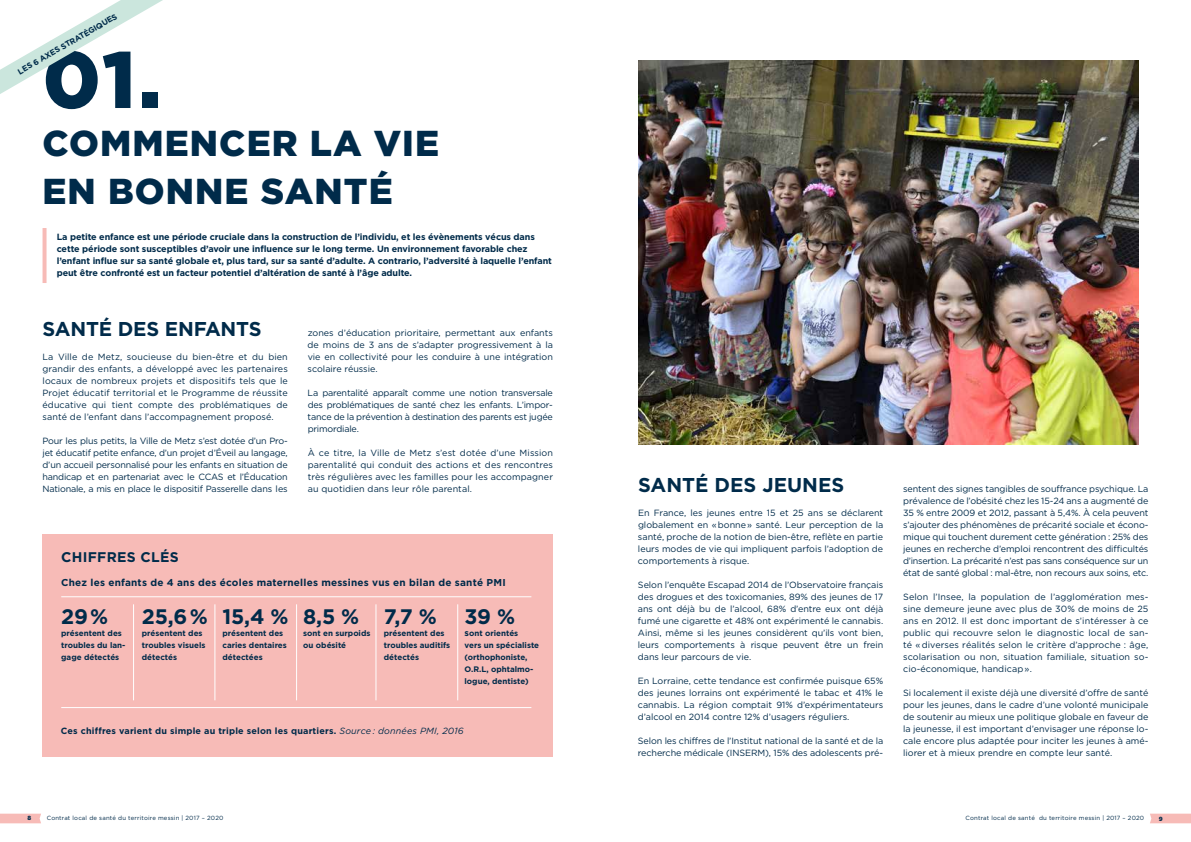
<style>
.page{position:relative;width:1191px;height:842px;background:#fff}
.page>*{position:absolute;margin:0;border:0;box-sizing:border-box;transform-origin:0 0}
.t1{font:900 80px "Gotham";color:#002b4a}
.t2{font:900 36px/48px "Gotham";letter-spacing:.03em;color:#002b4a}
.t3{font:700 21px "Gotham";letter-spacing:-.01em;color:#002b4a}
.t4{font:700 20px "Gotham";letter-spacing:-.01em;color:#002b4a}
.t5{font:700 14px "Gotham";letter-spacing:.02em;color:#002b4a}
.t6{font:700 10px "Gotham";letter-spacing:.02em;color:#002b4a}
.t7{font:9px/12px "Gotham";letter-spacing:-.005em;color:#002b4a;text-align:justify}
.t8{font:700 9px/12px "Gotham";letter-spacing:-.01em;color:#002b4a}
.t9{font:700 9px "Gotham";letter-spacing:.02em;color:#002b4a}
.t10{font:700 8px/12px "Gotham";color:#002b4a}
.t11{font:6px "Gotham";letter-spacing:.03em;color:#002b4a}
.t12{font:900 6px "Gotham";color:#002b4a}
.s1{font-size:9px}
.s2{font-weight:400;font-style:italic}
</style>
<div class="page">
<svg style="left:1150px;top:814px;width:41px;height:9px"></svg>
<svg style="left:0;top:814px;width:41px;height:9px"></svg>
<div style="left:43px;top:534px;width:510px;height:222px;background:#f7bbb7"></div>
<svg style="left:43px;top:228px;width:4px;height:55px"></svg>
<img style="left:638px;top:60px;width:500px;height:384px">
<svg style="left:0;top:0;width:163px;height:94px"></svg>
<hr style="left:133px;top:604px;width:1px;height:96px;background:#fff">
<hr style="left:215px;top:604px;width:1px;height:96px;background:#fff">
<hr style="left:296px;top:604px;width:1px;height:96px;background:#fff">
<hr style="left:376px;top:604px;width:1px;height:96px;background:#fff">
<hr style="left:457px;top:604px;width:1px;height:96px;background:#fff">
<hr style="left:61px;top:596px;width:470px;height:1px;background:#fff">
<hr style="left:61px;top:707px;width:470px;height:1px;background:#fff">
<p class="t10" style="left:15px;top:67px;width:115px;rotate:-30deg">LES 6 AXES STRATÉGIQUES</p>
<h1 class="t1" style="left:43px;top:33px;width:120px">01.</h1>
<h2 class="t2" style="left:43px;top:118px;width:398px">COMMENCER LA VIE<br>EN BONNE SANTÉ</h2>
<p class="t8" style="left:57px;top:231px;width:497px">La petite enfance est une période cruciale dans la construction de l’individu, et les évènements vécus dans cette période sont susceptibles d’avoir une influence sur le long terme. Un environnement favorable chez l’enfant influe sur sa santé globale et, plus tard, sur sa santé d’adulte. A contrario, l’adversité à laquelle l’enfant peut être confronté est un facteur potentiel d’altération de santé à l’âge adulte.</p>
<h3 class="t4" style="left:43px;top:317px;width:220px">SANTÉ DES ENFANTS</h3>
<p class="t7" style="left:43px;top:351px;width:247px">La Ville de Metz, soucieuse du bien-être et du bien grandir des enfants, a développé avec les partenaires locaux de nombreux projets et dispositifs tels que le Projet éducatif territorial et le Programme de réussite éducative qui tient compte des problématiques de santé de l’enfant dans l’accompagnement proposé.</p>
<p class="t7" style="left:42px;top:435px;width:247px">Pour les plus petits, la Ville de Metz s’est dotée d’un Pro&shy;jet éducatif petite enfance, d’un projet d’Éveil au langage, d’un accueil personnalisé pour les enfants en situation de handicap et en partenariat avec le CCAS et l’Éducation Nationale, a mis en place le dispositif Passerelle dans les</p>
<p class="t7" style="left:308px;top:327px;width:247px">zones d’éducation prioritaire, permettant aux enfants de moins de 3 ans de s’adapter progressivement à la vie en collectivité pour les conduire à une intégration scolaire réussie.</p>
<p class="t7" style="left:308px;top:387px;width:247px">La parentalité apparaît comme une notion transversale des problématiques de santé chez les enfants. L’impor&shy;tance de la prévention à destination des parents est jugée primordiale.</p>
<p class="t7" style="left:308px;top:447px;width:247px">À ce titre, la Ville de Metz s’est dotée d’une Mission parentalité qui conduit des actions et des rencontres très régulières avec les familles pour les accompagner au quotidien dans leur rôle parental.</p>
<h3 class="t5" style="left:61px;top:549px;width:119px">CHIFFRES CLÉS</h3>
<p class="t6" style="left:61px;top:577px;width:446px">Chez les enfants de 4 ans des écoles maternelles messines vus en bilan de santé PMI</p>
<h3 class="t3" style="left:61px;top:604px;width:49px">29%</h3>
<p class="t10" style="left:61px;top:627px;width:66px">présentent des troubles du lan&shy;gage détectés</p>
<h3 class="t3" style="left:142px;top:604px;width:67px">25,6%</h3>
<p class="t10" style="left:142px;top:627px;width:65px">présentent des troubles visuels détectés</p>
<h3 class="t3" style="left:223px;top:604px;width:67px">15,4 %</h3>
<p class="t10" style="left:223px;top:627px;width:66px">présentent des caries dentaires détectées</p>
<h3 class="t3" style="left:303px;top:604px;width:57px">8,5 %</h3>
<p class="t10" style="left:303px;top:627px;width:69px">sont en surpoids ou obésité</p>
<h3 class="t3" style="left:384px;top:604px;width:55px">7,7 %</h3>
<p class="t10" style="left:384px;top:627px;width:68px">présentent des troubles auditifs détectés</p>
<h3 class="t3" style="left:464px;top:604px;width:52px">39 %</h3>
<p class="t10" style="left:464px;top:627px;width:76px"><span class="s1">s</span>ont orientés<br>vers un spécialiste (orthophoniste,<br>O.R.L, ophtalmo&shy;logue, dentiste)</p>
<p class="t9" style="left:61px;top:725px;width:404px">Ces chiffres varient du simple au triple selon les quartiers. <span class="s2">Source : données PMI, 2016</span></p>
<h3 class="t4" style="left:638px;top:473px;width:208px">SANTÉ DES JEUNES</h3>
<p class="t7" style="left:638px;top:507px;width:247px">En France, les jeunes entre 15 et 25 ans se déclarent globalement en «bonne» santé. Leur perception de la santé, proche de la notion de bien-être, reflète en partie leurs modes de vie qui impliquent parfois l’adoption de comportements à risque.</p>
<p class="t7" style="left:638px;top:579px;width:247px">Selon l’enquête Escapad 2014 de l’Observatoire français des drogues et des toxicomanies, 89% des jeunes de 17 ans ont déjà bu de l’alcool, 68% d’entre eux ont déjà fumé une cigarette et 48% ont expérimenté le cannabis.<br>Ainsi, même si les jeunes considèrent qu’ils vont bien, leurs comportements à risque peuvent être un frein dans leur parcours de vie.</p>
<p class="t7" style="left:638px;top:675px;width:247px">En Lorraine, cette tendance est confirmée puisque 65% des jeunes lorrains ont expérimenté le tabac et 41% le cannabis. La région comptait 91% d’expérimentateurs d’alcool en 2014 contre 12% d’usagers réguliers.</p>
<p class="t7" style="left:638px;top:735px;width:247px">Selon les chiffres de l’Institut national de la santé et de la recherche médicale (INSERM), 15% des adolescents pré-</p>
<p class="t7" style="left:903px;top:483px;width:247px">sentent des signes tangibles de souffrance psychique. La prévalence de l’obésité chez les 15-24 ans a augmenté de 35 % entre 2009 et 2012, passant à 5,4%. À cela peuvent s’ajouter des phénomènes de précarité sociale et écono&shy;mique qui touchent durement cette génération : 25% des jeunes en recherche d’emploi rencontrent des difficultés d’insertion. La précarité n’est pas sans conséquence sur un état de santé global : mal-être, non recours aux soins, etc.</p>
<p class="t7" style="left:903px;top:591px;width:247px">Selon l’Insee, la population de l’agglomération mes&shy;sine demeure jeune avec plus de 30% de moins de 25 ans en 2012. Il est donc important de s’intéresser à ce public qui recouvre selon le diagnostic local de san&shy;té «diverses réalités selon le critère d’approche : âge, scolarisation ou non, situation familiale, situation so&shy;cio-économique, handicap».</p>
<p class="t7" style="left:903px;top:687px;width:247px">Si localement il existe déjà une diversité d’offre de santé pour les jeunes, dans le cadre d’une volonté municipale de soutenir au mieux une politique globale en faveur de la jeunesse, il est important d’envisager une réponse lo&shy;cale encore plus adaptée pour inciter les jeunes à amé&shy;liorer et à mieux prendre en compte leur santé.</p>
<p class="t12" style="left:27px;top:815px;width:5px">8</p>
<p class="t11" style="left:47px;top:815px;width:178px">Contrat local de santé du territoire messin | 2017 – 2020</p>
<p class="t11" style="left:965px;top:815px;width:180px">Contrat local de santé du territoire messin | 2017 – 2020</p>
<p class="t12" style="left:1158px;top:815px;width:5px">9</p>
</div>
